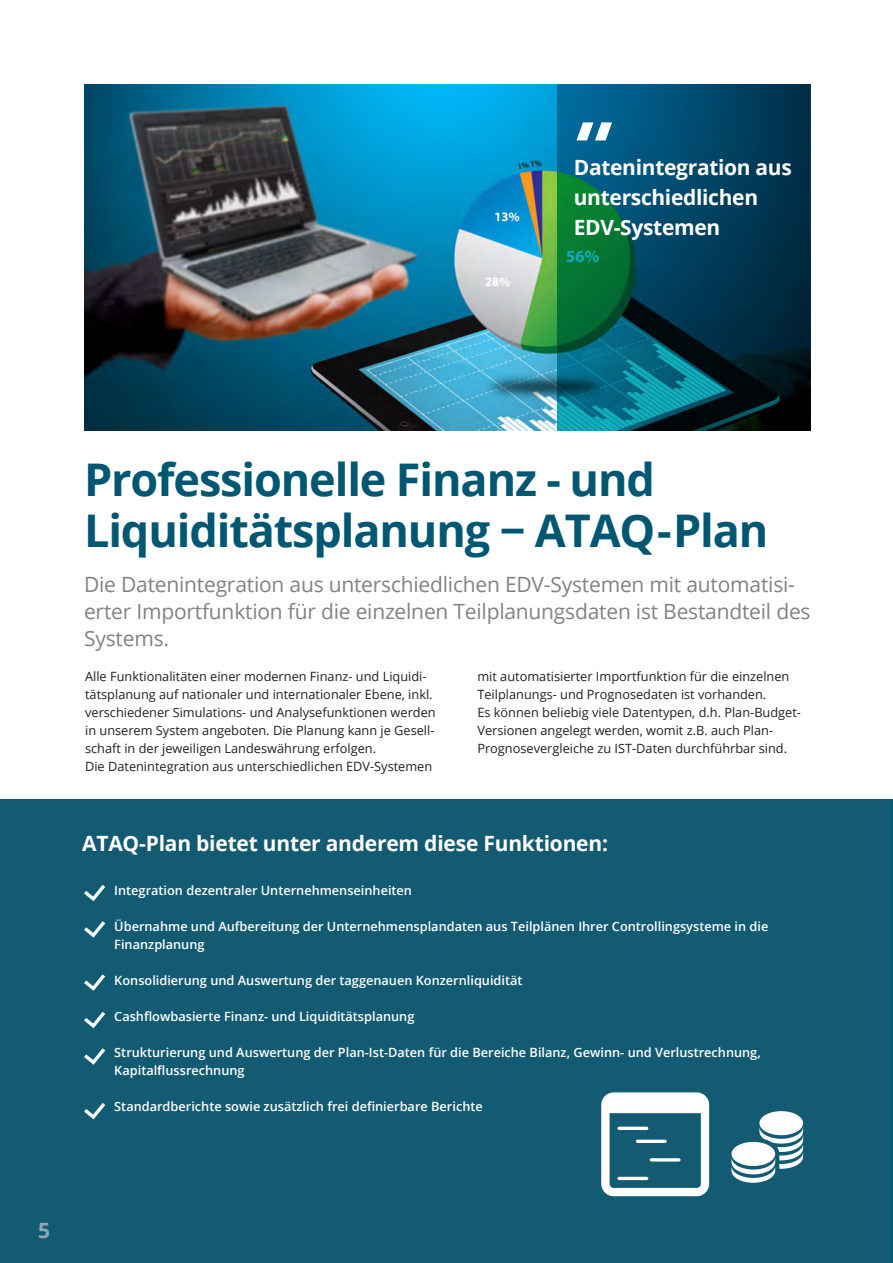
<style>
.page{position:relative;width:893px;height:1263px;background:#fff}
.page>*{position:absolute;margin:0;border:0;box-sizing:border-box;transform-origin:0 0}
.Heading_1{font:700 45px "Open Sans";letter-spacing:-.025em;color:#005771}
.Intro_text{font:21px/27px "Open Sans";letter-spacing:-.01em;color:#808285}
.Heading_3{font:700 21px/30px "Open Sans";letter-spacing:-.015em;color:#fff}
.Intro_text-2{font:700 21px "Open Sans";letter-spacing:-.01em;color:#fff}
.Heading_2{font:700 21px "Open Sans";color:#93a5b4}
.Text{font:12.75px/18px "Open Sans";color:#231f20}
.Text-2{font:600 12.75px "Open Sans";color:#fff}
</style>
<div class="page">
<hr style="left:892px;top:799px;width:1px;height:463px;background:#005771">
<div style="left:0;top:799px;width:892px;height:463px;background:#135b73"></div>
<svg style="left:601px;top:1092px;width:108px;height:104px"></svg>
<svg style="left:731px;top:1126px;width:72px;height:56px"></svg>
<div style="left:759px;top:1110px;width:44px;height:25px;background:#fff;border-radius:50%"></div>
<div style="left:731px;top:1141px;width:44px;height:24px;background:#fff;border-radius:50%"></div>
<img style="left:84px;top:84px;width:727px;height:347px">
<svg style="left:558px;top:84px;width:252px;height:347px;background:#014758"></svg>
<svg style="left:576px;top:122px;width:36px;height:18px"></svg>
<svg style="left:84px;top:884px;width:21px;height:17px"></svg>
<svg style="left:84px;top:921px;width:21px;height:16px"></svg>
<svg style="left:84px;top:974px;width:21px;height:16px"></svg>
<svg style="left:84px;top:1011px;width:21px;height:17px"></svg>
<svg style="left:84px;top:1048px;width:21px;height:16px"></svg>
<svg style="left:84px;top:1103px;width:21px;height:16px"></svg>
<p class="Heading_3" style="left:574px;top:151px;width:220px">Datenintegration aus unterschiedlichen<br>EDV-Systemen</p>
<p class="Heading_1" style="left:84px;top:448px;width:572px">Professionelle Finanz - und</p>
<p class="Heading_1" style="left:84px;top:499px;width:686px">Liquiditätsplanung − ATAQ-Plan</p>
<p class="Intro_text" style="left:84px;top:570px;width:728px">Die Datenintegration aus unterschiedlichen EDV-Systemen mit automatisi&shy;erter Importfunktion für die einzelnen Teilplanungsdaten ist Bestandteil des<br>Systems.</p>
<p class="Text" style="left:477px;top:667px;width:313px">mit automatisierter Importfunktion für die einzelnen</p>
<p class="Text" style="left:477px;top:685px;width:290px">Teilplanungs- und Prognosedaten ist vorhanden.</p>
<p class="Text" style="left:477px;top:703px;width:325px">Es können beliebig viele Datentypen, d.h. Plan-Budget-</p>
<p class="Text" style="left:477px;top:721px;width:297px">Versionen angelegt werden, womit z.B. auch Plan-</p>
<p class="Text" style="left:477px;top:739px;width:311px">Prognosevergleiche zu IST-Daten durchführbar sind.</p>
<p class="Text" style="left:85px;top:667px;width:352px">Alle Funktionalitäten einer modernen Finanz- und Liquidi&shy;tätsplanung auf nationaler und internationaler Ebene, inkl. verschiedener Simulations- und Analysefunktionen werden in unserem System angeboten. Die Planung kann je Gesell&shy;schaft in der jeweiligen Landeswährung erfolgen.</p>
<p class="Text" style="left:85px;top:757px;width:349px">Die Datenintegration aus unterschiedlichen EDV-Systemen</p>
<p class="Intro_text-2" style="left:82px;top:828px;width:527px">ATAQ-Plan bietet unter anderem diese Funktionen:</p>
<p class="Text-2" style="left:114px;top:881px;width:299px">Integration dezentraler Unternehmenseinheiten</p>
<p class="Text-2" style="left:114px;top:917px;width:656px">Übernahme und Aufbereitung der Unternehmensplandaten aus Teilplänen Ihrer Controllingsysteme in die</p>
<p class="Text-2" style="left:114px;top:935px;width:92px">Finanzplanung</p>
<p class="Text-2" style="left:114px;top:971px;width:410px">Konsolidierung und Auswertung der taggenauen Konzernliquidität</p>
<p class="Text-2" style="left:114px;top:1007px;width:302px">Cashflowbasierte Finanz- und Liquiditätsplanung</p>
<p class="Text-2" style="left:114px;top:1043px;width:648px">Strukturierung und Auswertung der Plan-Ist-Daten für die Bereiche Bilanz, Gewinn- und Verlustrechnung,</p>
<p class="Text-2" style="left:114px;top:1061px;width:132px">Kapitalflussrechnung</p>
<p class="Text-2" style="left:114px;top:1097px;width:370px">Standardberichte sowie zusätzlich frei definierbare Berichte</p>
<p class="Heading_2" style="left:38px;top:1215px;width:13px">5</p>
</div>
